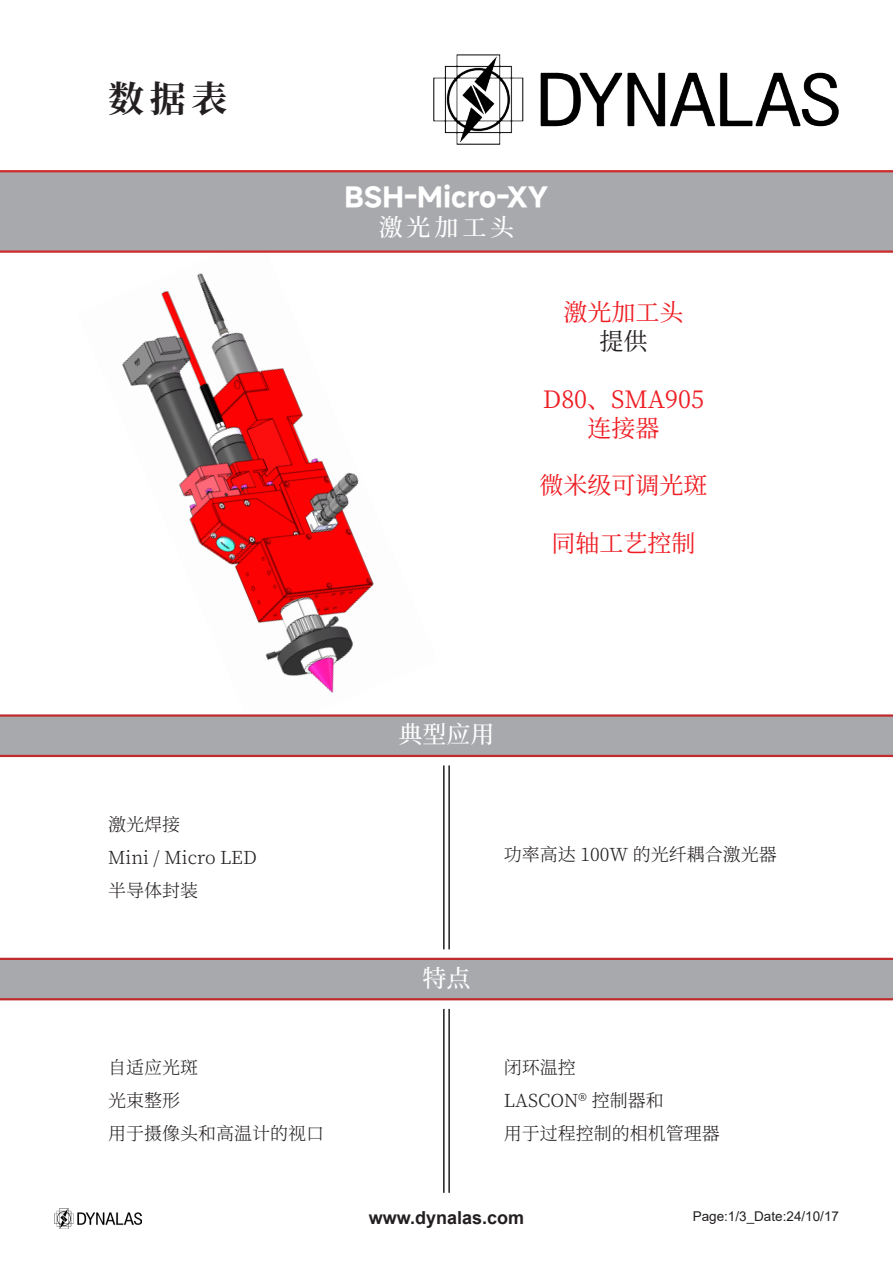
<style>
.page{position:relative;width:893px;height:1263px;background:#fff}
.page>*{position:absolute;margin:0;border:0;box-sizing:border-box;transform-origin:0 0}
.t1{font:700 36px "Source Han Serif CN";color:#231f20}
.t2{font:700 27px "Mi Sans";color:#fff}
.t3{font:24px "Source Han Serif CN";color:#ee1d23}
.t4{font:500 24px "Source Han Serif CN";letter-spacing:.08em;color:#fff}
.t5{font:24px "Source Han Serif CN";color:#231f20}
.t6{font:300 18px "Source Han Serif CN";color:#231f20}
.t7{font:700 18px "Arial";color:#231f20}
.t8{font:13.5px "Arial";color:#231f20}
</style>
<div class="page">
<img style="left:122px;top:273px;width:252px;height:420px">
<img style="left:434px;top:54px;width:405px;height:91px">
<svg style="left:0;top:170px;width:893px;height:83px;background:#aaa2a6"></svg>
<div style="left:0;top:715px;width:893px;height:41px;background:#a8a9ad"></div>
<hr style="left:0;top:755px;width:893px;height:2px;background:#c02b2d">
<hr style="left:0;top:714px;width:893px;height:3px;background:#c02b2d">
<div style="left:0;top:959px;width:893px;height:40px;background:#a8a9ad"></div>
<hr style="left:0;top:998px;width:893px;height:2px;background:#c02b2d">
<hr style="left:0;top:958px;width:893px;height:2px;background:#c02b2d">
<hr style="left:443px;top:765px;width:2px;height:184px;background:#231f20">
<hr style="left:443px;top:1009px;width:2px;height:184px;background:#231f20">
<hr style="left:448px;top:765px;width:2px;height:184px;background:#231f20">
<hr style="left:448px;top:1009px;width:2px;height:184px;background:#231f20">
<img style="left:54px;top:1209px;width:87px;height:19px">
<p class="t1" style="left:108px;top:79px;width:121px">数据表</p>
<p class="t2" style="left:345px;top:179px;width:205px">BSH-Micro-XY</p>
<p class="t4" style="left:379px;top:214px;width:137px">激光加工头</p>
<p class="t3" style="left:563px;top:299px;width:121px">激光加工头</p>
<p class="t5" style="left:599px;top:328px;width:49px">提供</p>
<p class="t3" style="left:543px;top:386px;width:163px">D80、SMA905</p>
<p class="t3" style="left:587px;top:414px;width:73px">连接器</p>
<p class="t3" style="left:539px;top:472px;width:169px">微米级可调光斑</p>
<p class="t3" style="left:551px;top:530px;width:145px">同轴工艺控制</p>
<p class="t6" style="left:108px;top:814px;width:73px">激光焊接</p>
<p class="t6" style="left:108px;top:847px;width:150px">Mini / Micro LED</p>
<p class="t6" style="left:108px;top:880px;width:91px">半导体封装</p>
<p class="t6" style="left:108px;top:1057px;width:91px">自适应光斑</p>
<p class="t6" style="left:108px;top:1090px;width:73px">光束整形</p>
<p class="t6" style="left:108px;top:1123px;width:217px">用于摄像头和高温计的视口</p>
<p class="t4" style="left:398px;top:721px;width:97px">典型应用</p>
<p class="t6" style="left:504px;top:844px;width:274px">功率高达 100W 的光纤耦合激光器</p>
<p class="t4" style="left:422px;top:964px;width:49px">特点</p>
<p class="t6" style="left:504px;top:1057px;width:73px">闭环温控</p>
<p class="t6" style="left:504px;top:1090px;width:161px">LASCON® 控制器和</p>
<p class="t6" style="left:504px;top:1123px;width:217px">用于过程控制的相机管理器</p>
<p class="t7" style="left:369px;top:1205px;width:157px">www.dynalas.com</p>
<p class="t8" style="left:693px;top:1206px;width:148px">Page:1/3_Date:24/10/17</p>
</div>
